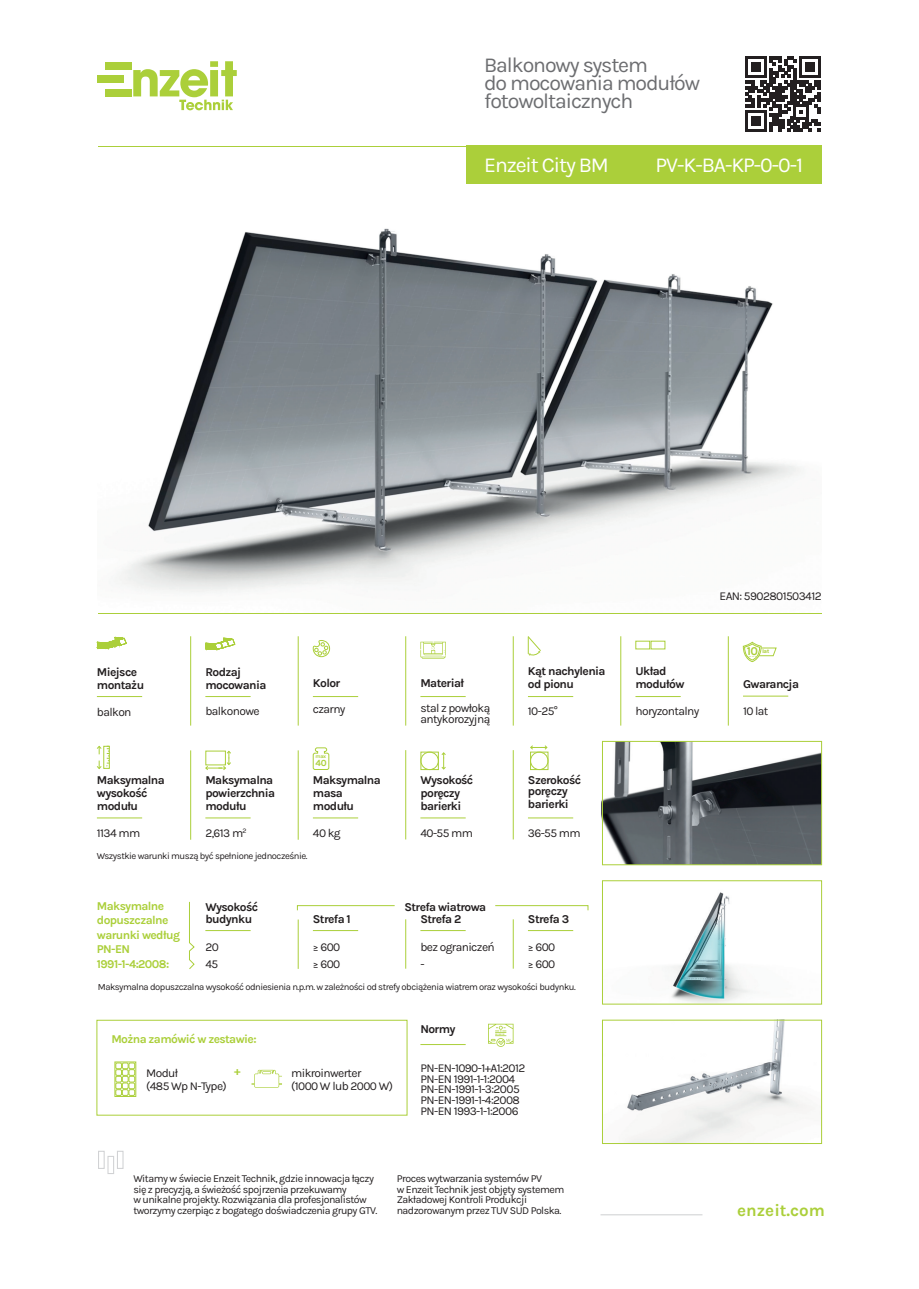
<style>
.page{position:relative;width:919px;height:1289px;background:#fff}
.page>*{position:absolute;margin:0;border:0;box-sizing:border-box;transform-origin:0 0}
.t1{font:21.3px/18px "Karla";letter-spacing:-.05em;color:#6c6d70}
.t2{font:21.3px "Karla";letter-spacing:-.05em;color:#fff}
.t3{font:700 16.95px "Karla";color:#abcf3a}
.t4{font:12px/10.6px "Karla";letter-spacing:-.05em;color:#231f20}
.t5{font:700 12px/12.8px "Karla";letter-spacing:-.05em;color:#231f20}
.t6{font:700 12px/14.4px "Karla";letter-spacing:-.05em;color:#abcf3a}
.t7{font:10.65px/10.6px "Karla";letter-spacing:-.05em;color:#231f20}
.t8{font:9.45px "Karla";letter-spacing:-.05em;color:#231f20}
.t9{font:700 9.3px "Karla";color:#abcf3a}
.t10{font:700 5.4px "Karla";color:#abcf3a}
.t11{font:5.25px "Inter V";color:#abcf3a;scale:1.04 1}
</style>
<div class="page">
<img style="left:601px;top:743px;width:218px;height:120px">
<img style="left:671px;top:892px;width:79px;height:110px">
<img style="left:116px;top:228px;width:685px;height:365px">
<img style="left:625px;top:1021px;width:190px;height:120px">
<div style="left:466px;top:146px;width:355px;height:38px;background:#abcf3a"></div>
<svg style="left:97px;top:636px;width:30px;height:13px"></svg>
<svg style="left:205px;top:637px;width:31px;height:14px"></svg>
<svg style="left:527px;top:636px;width:14px;height:20px"></svg>
<svg style="left:420px;top:641px;width:26px;height:17px"></svg>
<div style="left:635px;top:641px;width:15px;height:8px;border:1px solid #abcf3a"></div>
<div style="left:103px;top:746px;width:7px;height:22px;border:1px solid #abcf3a"></div>
<svg style="left:96px;top:745px;width:13px;height:24px"></svg>
<svg style="left:205px;top:750px;width:26px;height:20px"></svg>
<svg style="left:312px;top:640px;width:18px;height:17px"></svg>
<svg style="left:488px;top:1023px;width:25px;height:23px"></svg>
<hr style="left:97px;top:696px;width:45px;height:1px;background:#abcf3a">
<hr style="left:205px;top:696px;width:45px;height:1px;background:#abcf3a">
<hr style="left:313px;top:696px;width:45px;height:1px;background:#abcf3a">
<hr style="left:420px;top:696px;width:45px;height:1px;background:#abcf3a">
<hr style="left:420px;top:817px;width:45px;height:1px;background:#abcf3a">
<hr style="left:528px;top:696px;width:45px;height:1px;background:#abcf3a">
<hr style="left:528px;top:817px;width:45px;height:1px;background:#abcf3a">
<hr style="left:635px;top:696px;width:45px;height:1px;background:#abcf3a">
<hr style="left:97px;top:817px;width:45px;height:1px;background:#abcf3a">
<hr style="left:205px;top:817px;width:45px;height:1px;background:#abcf3a">
<hr style="left:313px;top:817px;width:45px;height:1px;background:#abcf3a">
<hr style="left:205px;top:930px;width:45px;height:1px;background:#abcf3a">
<hr style="left:313px;top:930px;width:45px;height:1px;background:#abcf3a">
<hr style="left:528px;top:930px;width:45px;height:1px;background:#abcf3a">
<hr style="left:600px;top:1214px;width:102px;height:1px;background:#d1d2d4">
<hr style="left:98px;top:146px;width:723px;height:1px;background:#abcf3a">
<hr style="left:98px;top:613px;width:723px;height:1px;background:#abcf3a">
<hr style="left:190px;top:636px;width:1px;height:89px;background:#abcf3a">
<hr style="left:298px;top:636px;width:1px;height:89px;background:#abcf3a">
<hr style="left:405px;top:636px;width:1px;height:89px;background:#abcf3a">
<hr style="left:513px;top:636px;width:1px;height:89px;background:#abcf3a">
<hr style="left:620px;top:636px;width:1px;height:89px;background:#abcf3a">
<hr style="left:728px;top:636px;width:1px;height:89px;background:#abcf3a">
<svg style="left:133px;top:61px;width:104px;height:49px"></svg>
<div style="left:97px;top:75px;width:26px;height:8px;background:#abcf3a"></div>
<div style="left:105px;top:89px;width:26px;height:7px;background:#abcf3a"></div>
<div style="left:105px;top:62px;width:26px;height:8px;background:#abcf3a"></div>
<hr style="left:420px;top:930px;width:45px;height:1px;background:#abcf3a">
<hr style="left:420px;top:1044px;width:45px;height:1px;background:#abcf3a">
<div style="left:97px;top:1019px;width:310px;height:96px;border:1px solid #abcf3a"></div>
<div style="left:122px;top:1075px;width:6px;height:7px;border:1px solid #abcf3a"></div>
<div style="left:122px;top:1082px;width:6px;height:7px;border:1px solid #abcf3a"></div>
<svg style="left:122px;top:1063px;width:12px;height:12px"></svg>
<div style="left:129px;top:1075px;width:6px;height:7px;border:1px solid #abcf3a"></div>
<div style="left:129px;top:1082px;width:6px;height:7px;border:1px solid #abcf3a"></div>
<svg style="left:122px;top:1089px;width:12px;height:5px"></svg>
<div style="left:115px;top:1062px;width:7px;height:6px;border:1px solid #abcf3a"></div>
<div style="left:115px;top:1069px;width:7px;height:6px;border:1px solid #abcf3a"></div>
<div style="left:115px;top:1075px;width:7px;height:7px;border:1px solid #abcf3a"></div>
<div style="left:115px;top:1082px;width:7px;height:7px;border:1px solid #abcf3a"></div>
<div style="left:115px;top:1089px;width:7px;height:6px;border:1px solid #abcf3a"></div>
<div style="left:115px;top:1061px;width:21px;height:35px;border:1px solid #abcf3a"></div>
<svg style="left:251px;top:1069px;width:31px;height:18px"></svg>
<svg style="left:745px;top:57px;width:75px;height:75px"></svg>
<div style="left:602px;top:741px;width:219px;height:124px;border:1px solid #abcf3a"></div>
<div style="left:602px;top:880px;width:219px;height:124px;border:1px solid #abcf3a"></div>
<svg style="left:742px;top:641px;width:35px;height:21px"></svg>
<hr style="left:190px;top:750px;width:1px;height:89px;background:#abcf3a">
<hr style="left:298px;top:750px;width:1px;height:89px;background:#abcf3a">
<hr style="left:405px;top:750px;width:1px;height:89px;background:#abcf3a">
<hr style="left:513px;top:750px;width:1px;height:89px;background:#abcf3a">
<hr style="left:298px;top:919px;width:1px;height:49px;background:#abcf3a">
<hr style="left:405px;top:919px;width:1px;height:49px;background:#abcf3a">
<hr style="left:513px;top:919px;width:1px;height:49px;background:#abcf3a">
<hr style="left:743px;top:695px;width:45px;height:1px;background:#abcf3a">
<svg style="left:312px;top:747px;width:17px;height:23px"></svg>
<div style="left:420px;top:751px;width:18px;height:19px;border:1px solid #abcf3a"></div>
<div style="left:420px;top:751px;width:18px;height:19px;border:1px solid #abcf3a;border-radius:9px"></div>
<svg style="left:441px;top:752px;width:5px;height:18px"></svg>
<div style="left:530px;top:751px;width:18px;height:19px;border:1px solid #abcf3a"></div>
<div style="left:530px;top:751px;width:18px;height:19px;border:1px solid #abcf3a;border-radius:9px"></div>
<svg style="left:530px;top:745px;width:17px;height:5px"></svg>
<svg style="left:297px;top:905px;width:98px;height:5px"></svg>
<svg style="left:495px;top:905px;width:93px;height:5px"></svg>
<svg style="left:189px;top:901px;width:6px;height:68px"></svg>
<div style="left:107px;top:1155px;width:7px;height:18px;border:1px solid #d1d2d4"></div>
<div style="left:117px;top:1150px;width:6px;height:18px;border:1px solid #d1d2d4"></div>
<div style="left:98px;top:1150px;width:7px;height:18px;border:1px solid #d1d2d4"></div>
<h1 class="t1" style="left:484px;top:55px;width:217px">Balkonowy system<br>do mocowania modułów fotowoltaicznych</h1>
<h1 class="t2" style="left:484px;top:151px;width:126px">Enzeit City BM</h1>
<h1 class="t2" style="left:655px;top:151px;width:149px">PV-K-BA-KP-0-0-1</h1>
<p class="t4" style="left:719px;top:590px;width:104px">EAN: 5902801503412</p>
<p class="t5" style="left:97px;top:665px;width:49px">Miejsce montażu</p>
<p class="t4" style="left:97px;top:706px;width:36px">balkon</p>
<p class="t4" style="left:205px;top:705px;width:56px">balkonowe</p>
<p class="t4" style="left:313px;top:703px;width:34px">czarny</p>
<p class="t4" style="left:420px;top:702px;width:71px">stal z powłoką antykorozyjną</p>
<p class="t5" style="left:205px;top:665px;width:63px">Rodzaj mocowania</p>
<p class="t5" style="left:313px;top:676px;width:29px">Kolor</p>
<p class="t5" style="left:420px;top:676px;width:45px">Materiał</p>
<p class="t10" style="left:315px;top:753px;width:12px">max</p>
<p class="t9" style="left:315px;top:757px;width:13px">40</p>
<p class="t5" style="left:528px;top:664px;width:79px">Kąt nachylenia od pionu</p>
<p class="t5" style="left:635px;top:664px;width:51px">Układ modułów</p>
<p class="t4" style="left:528px;top:705px;width:32px">10-25°</p>
<p class="t4" style="left:635px;top:705px;width:65px">horyzontalny</p>
<p class="t5" style="left:97px;top:773px;width:69px">Maksymalna wysokość modułu</p>
<p class="t4" style="left:97px;top:827px;width:45px">1134 mm</p>
<p class="t5" style="left:205px;top:773px;width:71px">Maksymalna powierzchnia modułu</p>
<p class="t5" style="left:313px;top:773px;width:69px">Maksymalna masa modułu</p>
<p class="t4" style="left:205px;top:827px;width:43px">2,613 m<sup>2</sup></p>
<p class="t4" style="left:313px;top:827px;width:29px">40 kg</p>
<p class="t8" style="left:97px;top:849px;width:212px">Wszystkie warunki muszą być spełnione jednocześnie.</p>
<p class="t5" style="left:420px;top:773px;width:54px">Wysokość poręczy barierki</p>
<p class="t4" style="left:420px;top:827px;width:54px">40-55 mm</p>
<p class="t4" style="left:528px;top:827px;width:54px">36-55 mm</p>
<p class="t5" style="left:528px;top:774px;width:55px;line-height:10.6px">Szerokość poręczy</p>
<p class="t5" style="left:528px;top:796px;width:42px">barierki</p>
<p class="t6" style="left:97px;top:898px;width:85px">Maksymalne dopuszczalne warunki według<br>PN-EN<br>1991-1-4:2008:</p>
<p class="t5" style="left:205px;top:899px;width:54px">Wysokość budynku</p>
<p class="t4" style="left:205px;top:938px;width:15px;line-height:17px">20<br>45</p>
<p class="t4" style="left:313px;top:938px;width:29px;line-height:17px">≥ 600 ≥ 600</p>
<p class="t5" style="left:404px;top:899px;width:83px">Strefa wiatrowa</p>
<p class="t5" style="left:313px;top:912px;width:39px">Strefa 1</p>
<p class="t5" style="left:528px;top:912px;width:43px">Strefa 3</p>
<p class="t5" style="left:420px;top:912px;width:42px">Strefa 2</p>
<p class="t4" style="left:420px;top:938px;width:76px;line-height:17px">bez ograniczeń -</p>
<p class="t4" style="left:528px;top:938px;width:29px;line-height:17px">≥ 600 ≥ 600</p>
<p class="t8" style="left:98px;top:980px;width:479px">Maksymalna dopuszczalna wysokość odniesienia n.p.m. w zależności od strefy obciążenia wiatrem oraz wysokości budynku.</p>
<p class="t6" style="left:111px;top:1031px;width:147px">Można zamówić w zestawie:</p>
<p class="t4" style="left:146px;top:1066px;width:82px;line-height:12.8px">Moduł<br>(485 Wp N-Type)</p>
<p class="t4" style="left:291px;top:1066px;width:103px;line-height:12.8px">mikroinwerter<br>(1000 W lub 2000 W)</p>
<p class="t6" style="left:234px;top:1063px;width:8px">+</p>
<p class="t5" style="left:420px;top:1021px;width:37px">Normy</p>
<p class="t4" style="left:420px;top:1062px;width:106px">PN-EN-1090-1+A1:2012<br>PN-EN 1991-1-1:2004<br>PN-EN-1991-1-3:2005<br>PN-EN-1991-1-4:2008<br>PN-EN 1993-1-1:2006</p>
<p class="t7" style="left:133px;top:1172px;width:245px">Witamy w świecie Enzeit Technik, gdzie innowacja łączy się z precyzją, a świeżość spojrzenia przekuwamy<br>w unikalne projekty. Rozwiązania dla profesjonalistów tworzymy czerpiąc z bogatego doświadczenia grupy GTV.</p>
<p class="t7" style="left:397px;top:1172px;width:169px">Proces wytwarzania systemów PV<br>w Enzeit Technik jest objęty systemem Zakładowej Kontroli Produkcji nadzorowanym przez TUV SUD Polska.</p>
<p class="t6" style="left:746px;top:643px;width:13px">10</p>
<p class="t11" style="left:762px;top:647px;width:8px">lat</p>
<p class="t5" style="left:743px;top:677px;width:58px">Gwarancja</p>
<p class="t4" style="left:743px;top:705px;width:27px">10 lat</p>
<h2 class="t3" style="left:737px;top:1199px;width:89px">enzeit.com</h2>
</div>
